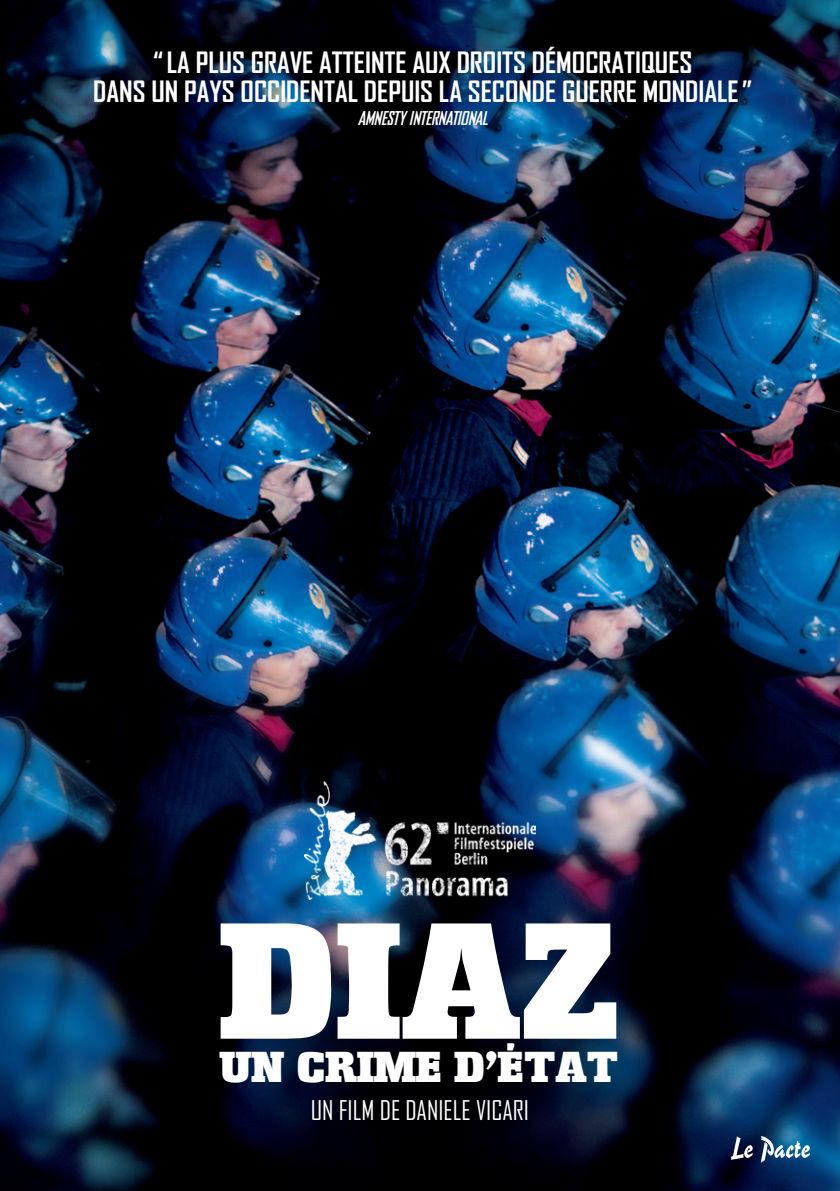
<style>
.page{position:relative;width:840px;height:1191px;background:#fff}
.page>*{position:absolute;margin:0;border:0;box-sizing:border-box;transform-origin:0 0}
.t1{font:160px "Entrez";color:#fff}
.t2{font:42px "Entrez";color:#fff}
.t3{font:700 28.2px/29.4px "Agency FB";color:#fff;text-align:center}
.t4{font:26px "Agency FB";color:#fff}
.t5{font:italic 700 18.2px "Agency";color:#fff}
</style>
<div class="page">
<img style="left:0;top:0;width:839px;height:1191px">
<svg style="left:730px;top:1136px;width:22px;height:23px"></svg>
<svg style="left:760px;top:1136px;width:49px;height:26px"></svg>
<img style="left:304px;top:781px;width:231px;height:118px">
<p class="t3" style="left:93px;top:48px;width:660px">“ LA PLUS GRAVE ATTEINTE AUX DROITS DÉMOCRATIQUES<br>DANS UN PAYS OCCIDENTAL DEPUIS LA SECONDE GUERRE MONDIALE ”</p>
<p class="t5" style="left:357px;top:108px;width:136px">AMNESTYINTERNATI ONAL</p>
<h1 class="t1" style="left:220px;top:889px;width:401px">DIAZ</h1>
<h2 class="t2" style="left:219px;top:1042px;width:399px">UN CRIME D’ÉTAT</h2>
<p class="t4" style="left:311px;top:1095px;width:219px">UN FILM DE DANIELE VICARI</p>
</div>
